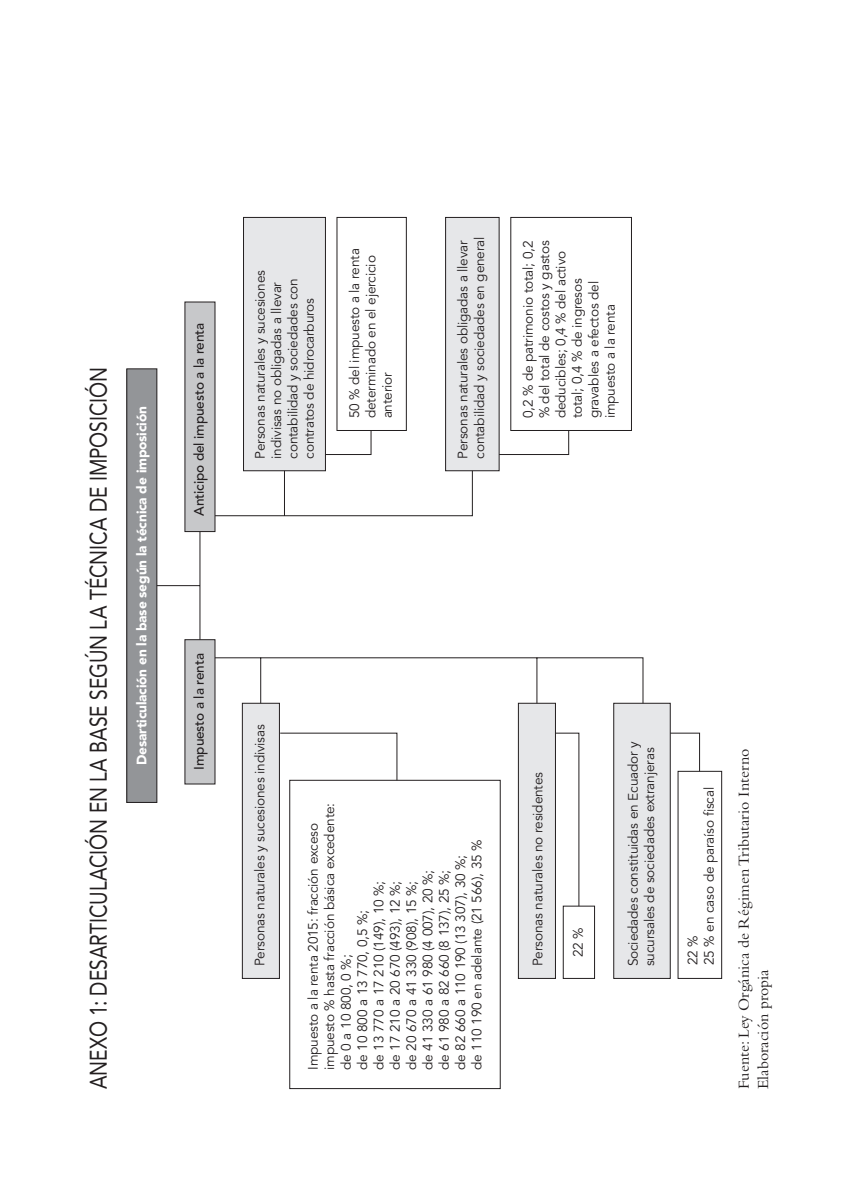
<style>
.page{position:relative;width:851px;height:1191px;background:#fff}
.page>*{position:absolute;margin:0;border:0;box-sizing:border-box;transform-origin:0 0}
.Subtítulo_1{font:24px "Avenir";color:#231f20;scale:.8 1}
.Fuente{font:16px/19.2px "Bembo Std";color:#231f20}
.t1{font:13.6px/16.4px "Avenir";letter-spacing:-.01em;color:#231f20}
.t2{font:900 13.6px "Avenir";letter-spacing:-.01em;color:#fff}
.t3{font:500 13.6px "Avenir";letter-spacing:-.01em;color:#231f20}
</style>
<div class="page">
<div style="left:127px;top:369px;width:30px;height:433px;background:#939598"></div>
<div style="left:126px;top:368px;width:31px;height:435px;border:1px solid #231f20"></div>
<div style="left:242px;top:703px;width:38px;height:276px;background:#e6e7e9;border:1px solid #231f20"></div>
<div style="left:243px;top:217px;width:82px;height:254px;background:#e6e7e9"></div>
<div style="left:243px;top:217px;width:83px;height:254px;border:1px solid #231f20"></div>
<svg style="left:289px;top:217px;width:433px;height:872px"></svg>
<div style="left:510px;top:217px;width:122px;height:214px;border:1px solid #231f20"></div>
<div style="left:184px;top:639px;width:31px;height:145px;background:#c7c8ca"></div>
<div style="left:184px;top:301px;width:31px;height:231px;background:#c7c8ca"></div>
<hr style="left:157px;top:585px;width:43px;height:1px;background:#231f20">
<hr style="left:199px;top:531px;width:1px;height:108px;background:#231f20">
<svg style="left:214px;top:429px;width:486px;height:478px"></svg>
<p class="Subtítulo_1" style="left:79px;top:1089px;width:904px;rotate:-90deg">ANEXO 1: DESARTICULACIÓN EN LA BASE SEGÚN LA TÉCNICA DE IMPOSICIÓN</p>
<p class="t2" style="left:130px;top:765px;width:360px;rotate:-90deg">Desarticulación en la base según la técnica de imposición</p>
<p class="t3" style="left:187px;top:516px;width:194px;rotate:-90deg">Anticipo del impuesto a la renta</p>
<p class="t3" style="left:187px;top:770px;width:118px;rotate:-90deg">Impuesto a la renta</p>
<p class="t1" style="left:252px;top:459px;width:190px;rotate:-90deg">Personas naturales y sucesiones indivisas no obligadas a llevar contabilidad y sociedades con contratos de hidrocarburos</p>
<p class="t1" style="left:455px;top:459px;width:224px;rotate:-90deg">Personas naturales obligadas a llevar contabilidad y sociedades en general</p>
<p class="t1" style="left:346px;top:418px;width:172px;rotate:-90deg">50 % del impuesto a la renta determinado en el ejercicio anterior</p>
<p class="t1" style="left:520px;top:418px;width:179px;rotate:-90deg">0,2 % de patrimonio total; 0,2 % del total de costos y gastos deducibles; 0,4 % del activo total; 0,4 % de ingresos gravables a efectos del impuesto a la renta</p>
<p class="t1" style="left:252px;top:966px;width:244px;rotate:-90deg">Personas naturales y sucesiones indivisas</p>
<p class="t1" style="left:305px;top:1070px;width:268px;rotate:-90deg">Impuesto a la renta 2015: fracción exceso impuesto % hasta fracción básica excedente: de 0 a 10 800, 0 %;<br>de 10 800 a 13 770, 0,5 %;<br>de 13 770 a 17 210 (149), 10 %;<br>de 17 210 a 20 670 (493), 12 %;<br>de 20 670 a 41 330 (908), 15 %;<br>de 41 330 a 61 980 (4 007), 20 %;<br>de 61 980 a 82 660 (8 137), 25 %;<br>de 82 660 a 110 190 (13 307), 30 %;<br>de 110 190 en adelante (21 566), 35 %</p>
<p class="t1" style="left:529px;top:966px;width:196px;rotate:-90deg">Personas naturales no residentes</p>
<p class="t1" style="left:570px;top:957px;width:31px;rotate:-90deg">22%</p>
<p class="t1" style="left:625px;top:966px;width:227px;rotate:-90deg">Sociedades constituidas en Ecuador y sucursales de sociedades extranjeras</p>
<p class="t1" style="left:684px;top:965px;width:180px;rotate:-90deg">22%<br>25 % en caso de paraíso fiscal</p>
<p class="Fuente" style="left:733px;top:1089px;width:342px;rotate:-90deg">Fuente: Ley Orgánica de Régimen Tributario Interno<br>Elaboración propia</p>
</div>
